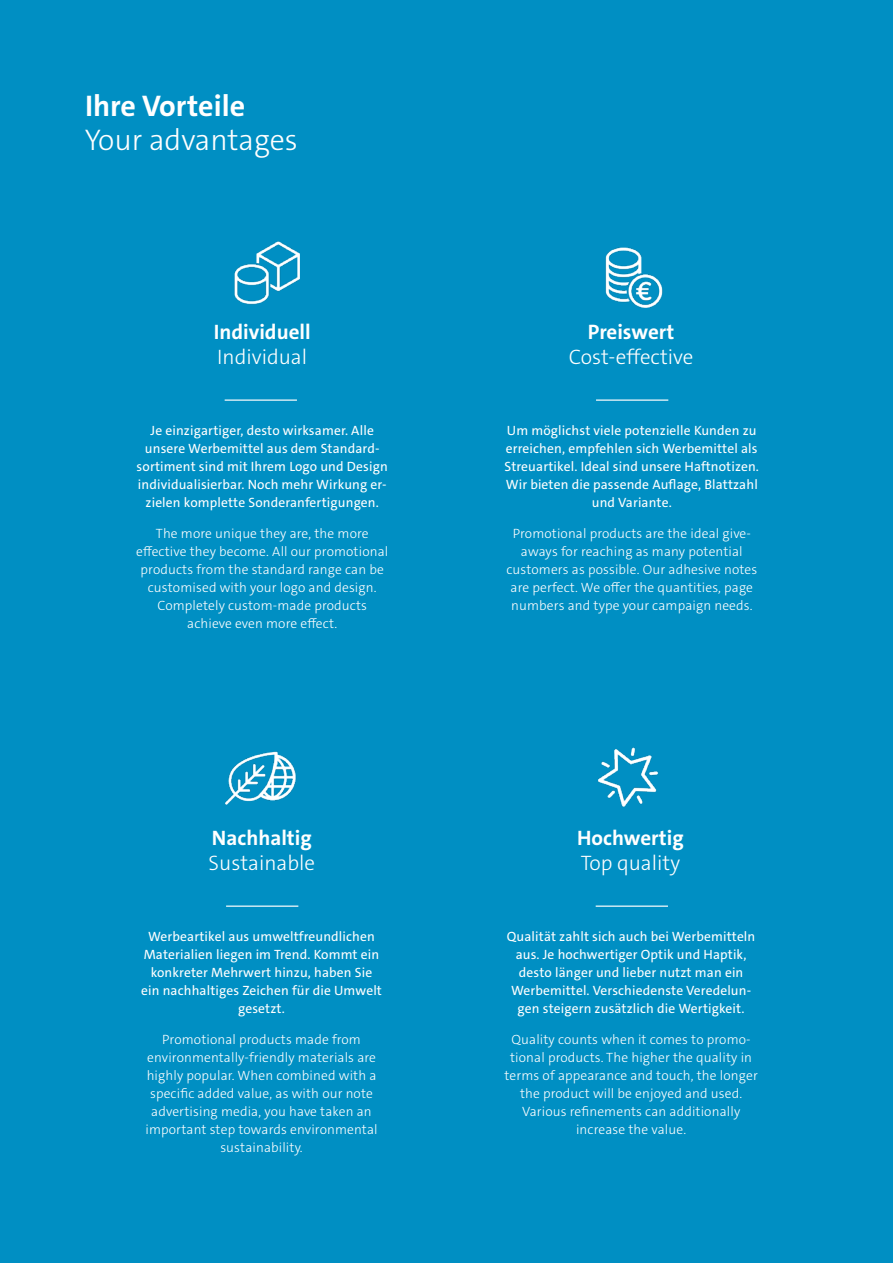
<style>
.page{position:relative;width:893px;height:1263px;background:#008fc3}
.page>*{position:absolute;margin:0;border:0;box-sizing:border-box;transform-origin:0 0}
.t1{font:300 30px "The Sans C5";color:#fff}
.t2{font:700 30px "The Sans C5";color:#fff}
.t3{font:300 21px "The Sans C5";color:#fff}
.t4{font:700 21px "The Sans C5";color:#fff}
.t5{font:300 13.5px/18px "The Sans C5";letter-spacing:.01em;color:#fff;text-align:center}
.t6{font:13.5px/18px "The Sans C5";letter-spacing:.01em;color:#fff;text-align:center}
</style>
<div class="page">
<img style="left:605px;top:247px;width:58px;height:61px">
<hr style="left:596px;top:399px;width:72px;height:2px;background:#fff">
<img style="left:225px;top:751px;width:71px;height:54px">
<hr style="left:226px;top:905px;width:72px;height:2px;background:#fff">
<img style="left:234px;top:241px;width:66px;height:64px">
<hr style="left:225px;top:399px;width:72px;height:2px;background:#fff">
<img style="left:598px;top:747px;width:60px;height:60px">
<hr style="left:596px;top:905px;width:72px;height:2px;background:#fff">
<h1 class="t2" style="left:85px;top:86px;width:162px">Ihre Vorteile</h1>
<h1 class="t1" style="left:85px;top:121px;width:214px">Your advantages</h1>
<h2 class="t4" style="left:214px;top:318px;width:98px">Individuell</h2>
<h2 class="t3" style="left:217px;top:343px;width:91px">Individual</h2>
<h2 class="t4" style="left:588px;top:318px;width:88px">Preiswert</h2>
<h2 class="t3" style="left:569px;top:343px;width:126px">Cost-effective</h2>
<p class="t6" style="left:137px;top:422px;width:253px">Je einzigartiger, desto wirksamer. Alle unsere Werbemittel aus dem Standard&shy;sortiment sind mit Ihrem Logo und Design individualisierbar. Noch mehr Wirkung er&shy;zielen komplette Sonderanfertigungen.</p>
<p class="t5" style="left:136px;top:524px;width:254px">The more unique they are, the more effective they become. All our promotional products from the standard range can be customised with your logo and design.<br>Completely custom-made products achieve even more effect.</p>
<p class="t6" style="left:505px;top:422px;width:256px">Um möglichst viele potenzielle Kunden zu erreichen, empfehlen sich Werbemittel als Streuartikel. Ideal sind unsere Haftnotizen.<br>Wir bieten die passende Auflage, Blattzahl und Variante.</p>
<p class="t5" style="left:506px;top:524px;width:252px">Promotional products are the ideal give&shy;aways for reaching as many potential customers as possible. Our adhesive notes are perfect. We offer the quantities, page numbers and type your campaign needs.</p>
<h2 class="t4" style="left:212px;top:824px;width:101px">Nachhaltig</h2>
<h2 class="t3" style="left:209px;top:849px;width:108px">Sustainable</h2>
<h2 class="t4" style="left:577px;top:824px;width:108px">Hochwertig</h2>
<h2 class="t3" style="left:581px;top:849px;width:101px">Top quality</h2>
<p class="t6" style="left:141px;top:928px;width:242px">Werbeartikel aus umweltfreundlichen<br>Materialien liegen im Trend. Kommt ein konkreter Mehrwert hinzu, haben Sie ein nachhaltiges Zeichen für die Umwelt gesetzt.</p>
<p class="t5" style="left:145px;top:1030px;width:234px">Promotional products made from environmentally-friendly materials are highly popular. When combined with a specific added value, as with our note advertising media, you have taken an important step towards environmental sustainability.</p>
<p class="t6" style="left:507px;top:928px;width:250px">Qualität zahlt sich auch bei Werbemitteln aus. Je hochwertiger Optik und Haptik, desto länger und lieber nutzt man ein Werbemittel. Verschiedenste Veredelun&shy;gen steigern zusätzlich die Wertigkeit.</p>
<p class="t5" style="left:504px;top:1030px;width:255px">Quality counts when it comes to promo&shy;tional products. The higher the quality in terms of appearance and touch, the longer the product will be enjoyed and used.<br>Various refinements can additionally increase the value.</p>
</div>
